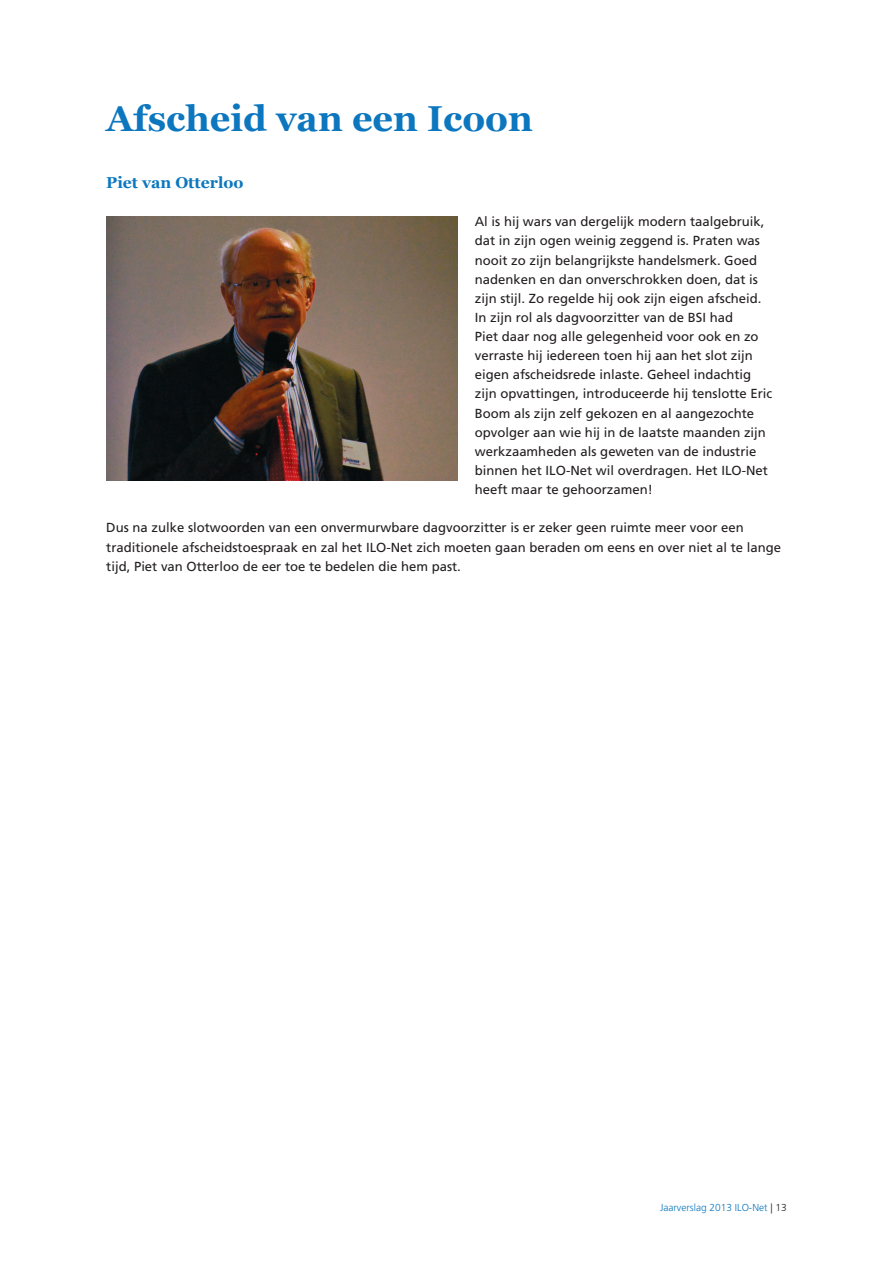
<style>
.page{position:relative;width:893px;height:1263px;background:#fff}
.page>*{position:absolute;margin:0;border:0;box-sizing:border-box;transform-origin:0 0}
.t1{font:700 36px "Georgia";color:#0c77be}
.t2{font:700 15.75px "Georgia";color:#0c77be}
.t3{font:13.2px/19.2px "Frutiger LT Std";color:#231f20}
.t4{font:300 10.2px "Frutiger LT Std";color:#0c77be}
.s1{color:#231f20}
</style>
<div class="page">
<img style="left:106px;top:217px;width:352px;height:263px">
<h1 class="t1" style="left:106px;top:95px;width:428px">Afscheid van een Icoon</h1>
<p class="t2" style="left:106px;top:172px;width:139px">Piet van Otterloo</p>
<p class="t3" style="left:475px;top:212px;width:299px">Al is hij wars van dergelijk modern taalgebruik, dat in zijn ogen weinig zeggend is. Praten was nooit zo zijn belangrijkste handelsmerk. Goed nadenken en dan onverschrokken doen, dat is zijn stijl. Zo regelde hij ook zijn eigen afscheid.<br>In zijn rol als dagvoorzitter van de BSI had<br>Piet daar nog alle gelegenheid voor ook en zo verraste hij iedereen toen hij aan het slot zijn eigen afscheidsrede inlaste. Geheel indachtig zijn opvattingen, introduceerde hij tenslotte Eric Boom als zijn zelf gekozen en al aangezochte opvolger aan wie hij in de laatste maanden zijn werkzaamheden als geweten van de industrie binnen het ILO-Net wil overdragen. Het ILO-Net heeft maar te gehoorzamen!</p>
<p class="t3" style="left:106px;top:518px;width:676px">Dus na zulke slotwoorden van een onvermurwbare dagvoorzitter is er zeker geen ruimte meer voor een traditionele afscheidstoespraak en zal het ILO-Net zich moeten gaan beraden om eens en over niet al te lange tijd, Piet van Otterloo de eer toe te bedelen die hem past.</p>
<p class="t4" style="left:660px;top:1202px;width:128px">Jaarverslag 2013 ILO-Net <span class="s1">| 13</span></p>
</div>
